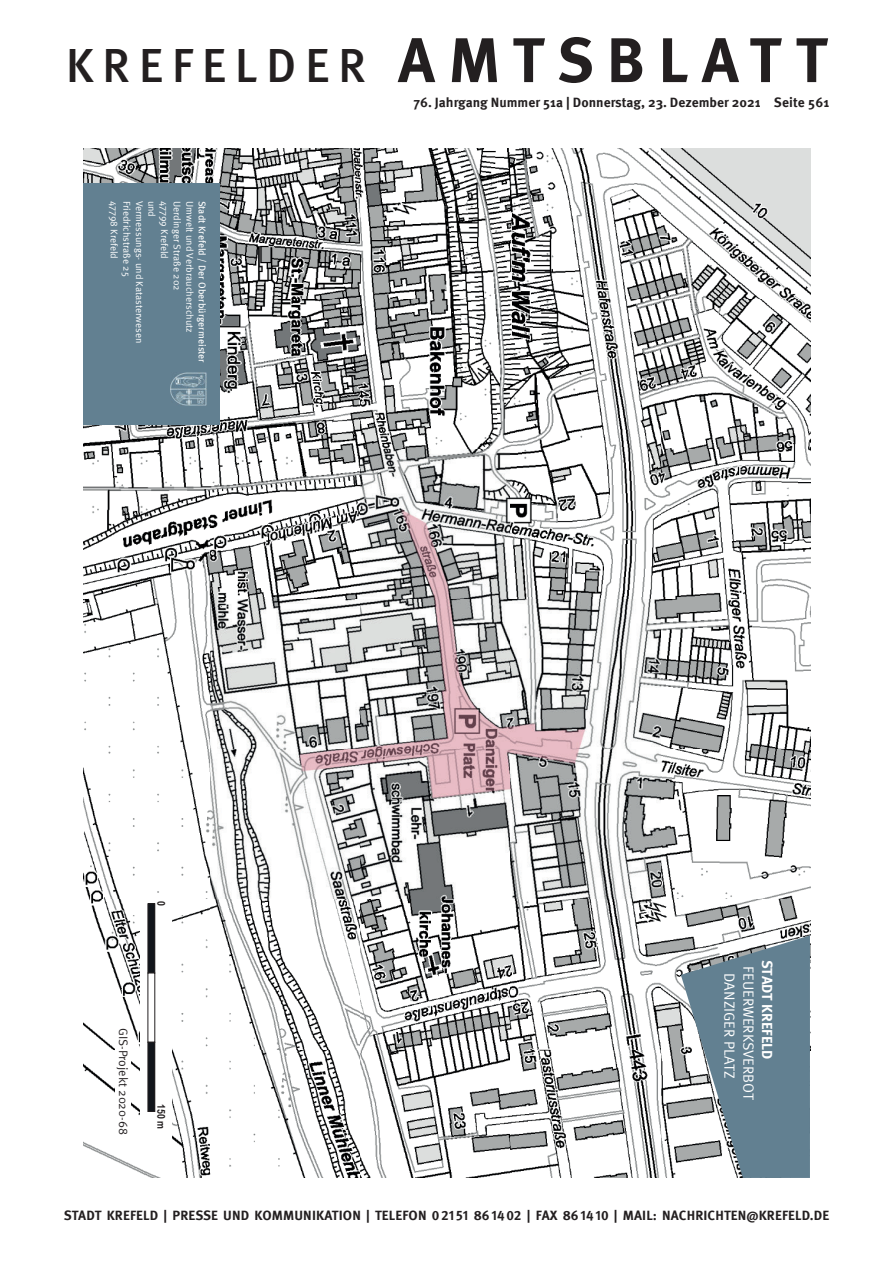
<style>
.page{position:relative;width:893px;height:1263px;background:#fff}
.page>*{position:absolute;margin:0;border:0;box-sizing:border-box;transform-origin:0 0}
.t1{font:500 48px "Meta Pro";letter-spacing:.18em;color:#231f20}
.t2{font:14.7px "Meta Pro";color:#fff}
.t3{font:700 14.7px "Meta Pro";letter-spacing:-.005em;color:#fff}
.t4{font:700 13.5px "Meta Pro";color:#231f20}
.t5{font:12.15px "Meta Pro";color:#231f20}
.t6{font:700 10.8px "Arial Narrow";color:#231f20}
.t7{font:9.75px "Meta Pro";color:#fff}
.t8{font:9.75px "Meta Pro";color:#fff}
.s1{font-weight:700;font-size:63px}
</style>
<div class="page">
<img style="left:83px;top:149px;width:727px;height:1029px">
<div style="left:83px;top:183px;width:137px;height:242px;background:#628091"></div>
<img style="left:170px;top:373px;width:36px;height:33px">
<svg style="left:681px;top:935px;width:129px;height:243px"></svg>
<div style="left:116px;top:1025px;width:15px;height:112px;background:#fff"></div>
<div style="left:140px;top:893px;width:32px;height:245px;background:#fff"></div>
<div style="left:148px;top:904px;width:7px;height:69px;background:#11151b"></div>
<div style="left:148px;top:903px;width:7px;height:70px;border:1px solid #231f20"></div>
<div style="left:148px;top:1042px;width:7px;height:69px;background:#11151b"></div>
<div style="left:148px;top:1042px;width:7px;height:70px;border:1px solid #231f20"></div>
<h1 class="t1" style="left:66px;top:28px;width:763px">KREFELDER <span class="s1">AMTSBLATT</span></h1>
<p class="t7" style="left:122px;top:201px;width:60px;rotate:90deg">47798 Krefeld</p>
<p class="t7" style="left:134px;top:201px;width:78px;rotate:90deg">Friedrichstraße 25</p>
<p class="t7" style="left:147px;top:201px;width:145px;rotate:90deg">Vermessungs- und Katasterwesen</p>
<p class="t7" style="left:159px;top:201px;width:18px;rotate:90deg">und</p>
<p class="t7" style="left:172px;top:201px;width:60px;rotate:90deg">47799 Krefeld</p>
<p class="t7" style="left:185px;top:201px;width:92px;rotate:90deg">Uerdinger Straße 202</p>
<p class="t7" style="left:197px;top:201px;width:134px;rotate:90deg">Umwelt und Verbraucherschutz</p>
<p class="t8" style="left:210px;top:201px;width:164px;rotate:90deg">Stadt Krefeld / Der Oberbürgermeister</p>
<p class="t4" style="left:413px;top:92px;width:417px">76. Jahrgang Nummer 51a | Donnerstag, 23. Dezember 2021 Seite 561</p>
<p class="t6" style="left:169px;top:901px;width:6px;rotate:90deg">0</p>
<p class="t5" style="left:133px;top:1028px;width:109px;rotate:90deg">GIS-Projekt 2020-68</p>
<p class="t6" style="left:169px;top:1104px;width:27px;rotate:90deg">150 m</p>
<p class="t2" style="left:741px;top:973px;width:107px;rotate:90deg">DANZIGER PLATZ</p>
<p class="t2" style="left:760px;top:966px;width:135px;rotate:90deg">FEUERWERKSVERBOT</p>
<p class="t3" style="left:779px;top:960px;width:101px;rotate:90deg">STADT KREFELD</p>
<p class="t4" style="left:64px;top:1205px;width:767px">STADT KREFELD | PRESSE UND KOMMUNIKATION | TELEFON 021 51 861402 | FAX 861410 | MAIL: NACHRICHTEN@KREFELD.DE</p>
</div>
